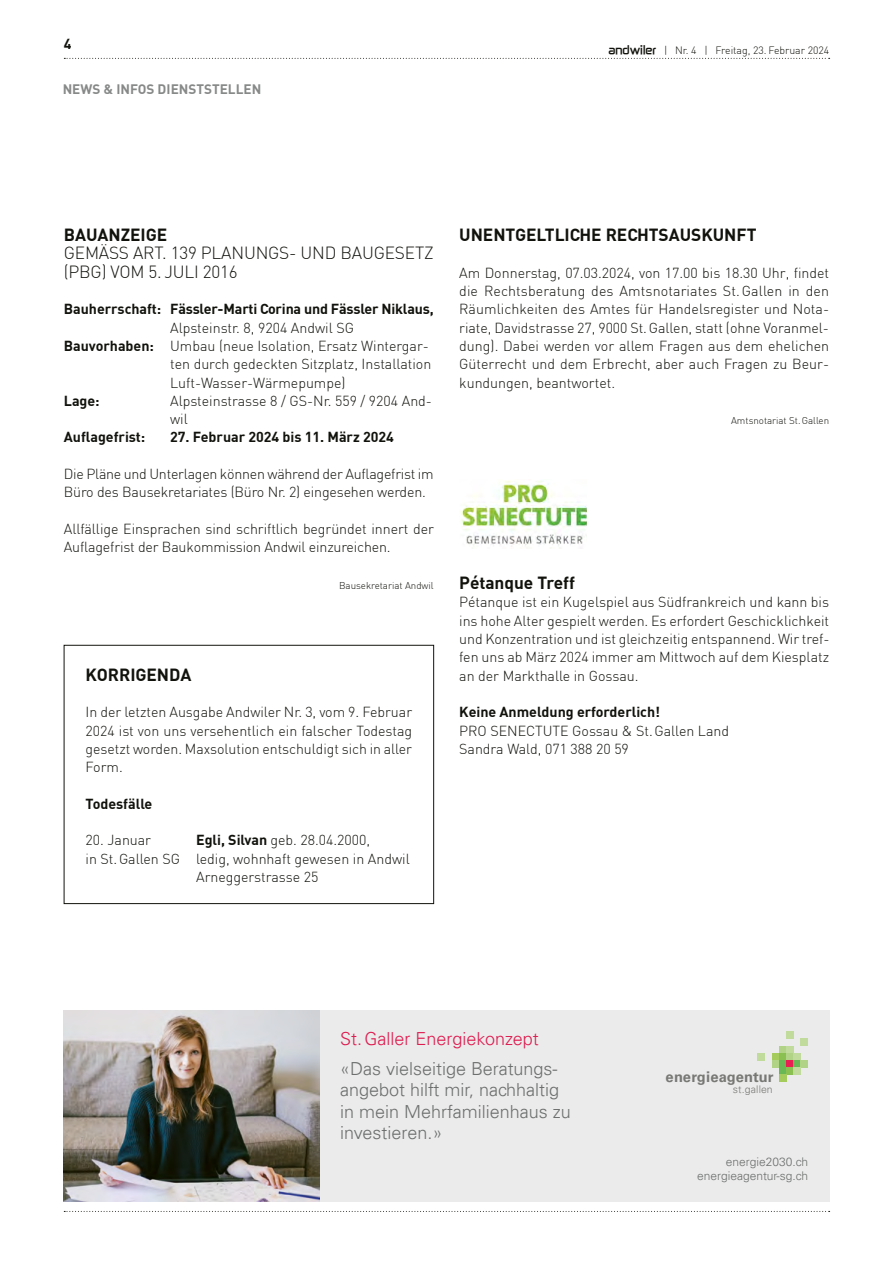
<style>
.page{position:relative;width:893px;height:1263px;background:#fff}
.page>*{position:absolute;margin:0;border:0;box-sizing:border-box;transform-origin:0 0}
.t1{font:300 18px/21.6px "Univers LT";color:#6c6f6d}
.t2{font:300 18px "Univers LT";color:#dd1c50}
.t3{font:700 17.25px "DIN";color:#12120d}
.t4{font:300 17.25px/18.3px "DIN";letter-spacing:-.01em;color:#12120d}
.t5{font:700 14.7px "Univers LT";color:#787975}
.t6{font:300 14.25px/18.3px "DIN";color:#12120d}
.t7{font:700 14.25px "DIN";color:#12120d}
.t8{font:700 13.5px "DIN";color:#878988}
.t9{font:300 12px/14.4px "Univers LT";color:#6c6f6d;text-align:right}
.t10{font:300 10.5px "DIN";color:#12120d}
.t11{font:300 10.5px "Univers LT";letter-spacing:.01em;color:#797976}
.t12{font:300 9.75px "DIN";color:#12120d}
.s1{font-family:"Zekton";font-weight:700}
.s2{font-weight:700}
.s3{color:#787975}
</style>
<div class="page">
<svg style="left:64px;top:58px;width:766px;height:1px"></svg>
<svg style="left:64px;top:1211px;width:766px;height:1px"></svg>
<img style="left:460px;top:480px;width:127px;height:67px">
<div style="left:64px;top:1010px;width:765px;height:192px;background:#ebebeb"></div>
<div style="left:801px;top:1039px;width:7px;height:7px;background:#c1db9c"></div>
<div style="left:758px;top:1053px;width:7px;height:7px;background:#c1db9c"></div>
<div style="left:786px;top:1031px;width:8px;height:8px;background:#c1db9c"></div>
<div style="left:779px;top:1046px;width:7px;height:7px;background:#b0d386"></div>
<div style="left:786px;top:1046px;width:8px;height:7px;background:#c1db9c"></div>
<div style="left:772px;top:1053px;width:7px;height:7px;background:#a5cb5d"></div>
<div style="left:779px;top:1053px;width:7px;height:7px;background:#8ac051"></div>
<div style="left:786px;top:1053px;width:8px;height:7px;background:#b0d386"></div>
<div style="left:794px;top:1053px;width:7px;height:7px;background:#c1db9c"></div>
<div style="left:772px;top:1060px;width:7px;height:8px;background:#b0d386"></div>
<div style="left:779px;top:1060px;width:7px;height:8px;background:#6ab755"></div>
<div style="left:786px;top:1060px;width:8px;height:8px;background:#e71f53"></div>
<div style="left:794px;top:1060px;width:7px;height:8px;background:#6ab755"></div>
<div style="left:801px;top:1060px;width:7px;height:8px;background:#b0d386"></div>
<div style="left:779px;top:1068px;width:7px;height:7px;background:#6ab755"></div>
<div style="left:786px;top:1068px;width:8px;height:7px;background:#8ac051"></div>
<div style="left:794px;top:1068px;width:7px;height:7px;background:#c1db9c"></div>
<div style="left:779px;top:1075px;width:7px;height:7px;background:#a5cb5d"></div>
<img style="left:64px;top:1010px;width:255px;height:192px">
<div style="left:64px;top:645px;width:370px;height:259px;border:1px solid #12120d"></div>
<p class="t7" style="left:64px;top:35px;width:9px">4</p>
<p class="t8" style="left:63px;top:81px;width:200px">NEWS &amp; INFOS DIENSTSTELLEN</p>
<p class="t10" style="left:608px;top:44px;width:222px"><span class="s1">andwiler</span> | Nr. 4 | Freitag, 23. Februar 2024</p>
<p class="t3" style="left:64px;top:223px;width:105px">BAUANZEIGE</p>
<p class="t4" style="left:64px;top:244px;width:371px">GEMÄSS ART. 139 PLANUNGS- UND BAUGESETZ (PBG) VOM 5. JULI 2016</p>
<p class="t7" style="left:64px;top:300px;width:371px">Bauherrschaft: Fässler-Marti Corina und Fässler Niklaus,</p>
<p class="t6" style="left:170px;top:318px;width:185px">Alpsteinstr. 8, 9204 Andwil SG</p>
<p class="t6" style="left:64px;top:336px;width:367px"><span class="s2">Bauvorhaben:</span> Umbau (neue Isolation, Ersatz Wintergar-</p>
<p class="t6" style="left:170px;top:355px;width:263px">ten durch gedeckten Sitzplatz, Installation</p>
<p class="t6" style="left:170px;top:373px;width:177px">Luft-Wasser-Wärmepumpe)</p>
<p class="t7" style="left:64px;top:391px;width:37px">Lage:</p>
<p class="t6" style="left:170px;top:391px;width:263px">Alpsteinstrasse 8 / GS-Nr. 559 / 9204 And&shy;wil</p>
<p class="t7" style="left:64px;top:428px;width:83px">Auflagefrist:</p>
<p class="t7" style="left:170px;top:428px;width:225px">27. Februar 2024 bis 11. März 2024</p>
<p class="t6" style="left:64px;top:465px;width:371px">Die Pläne und Unterlagen können während der Auflagefrist im<br>Büro des Bausekretariates (Büro Nr. 2) eingesehen werden.</p>
<p class="t6" style="left:64px;top:520px;width:372px">Allfällige Einsprachen sind schriftlich begründet innert der<br>Auflagefrist der Baukommission Andwil einzureichen.</p>
<p class="t12" style="left:339px;top:579px;width:96px">Bausekretariat Andwil</p>
<p class="t3" style="left:86px;top:663px;width:107px">KORRIGENDA</p>
<p class="t6" style="left:86px;top:703px;width:328px;text-align:justify">In der letzten Ausgabe Andwiler Nr. 3, vom 9. Februar 2024 ist von uns versehentlich ein falscher Todestag gesetzt worden. Maxsolution entschuldigt sich in aller Form.</p>
<p class="t7" style="left:86px;top:794px;width:68px">Todesfälle</p>
<p class="t6" style="left:86px;top:831px;width:67px">20. Januar</p>
<p class="t6" style="left:196px;top:831px;width:175px"><span class="s2">Egli, Silvan</span> geb. 28.04.2000,</p>
<p class="t6" style="left:86px;top:849px;width:326px">in St.Gallen SG ledig, wohnhaft gewesen in Andwil</p>
<p class="t6" style="left:196px;top:868px;width:124px">Arneggerstrasse 25</p>
<p class="t3" style="left:459px;top:223px;width:299px">UNENTGELTLICHE RECHTSAUSKUNFT</p>
<p class="t6" style="left:459px;top:263px;width:371px;text-align:justify">Am Donnerstag, 07.03.2024, von 17.00 bis 18.30 Uhr, findet die Rechtsberatung des Amtsnotariates St.Gallen in den Räumlichkeiten des Amtes für Handelsregister und Nota&shy;riate, Davidstrasse 27, 9000 St.Gallen, statt (ohne Voranmel&shy;dung). Dabei werden vor allem Fragen aus dem ehelichen Güterrecht und dem Erbrecht, aber auch Fragen zu Beur&shy;kundungen, beantwortet.</p>
<p class="t12" style="left:731px;top:415px;width:99px">Amtsnotariat St.Gallen</p>
<p class="t3" style="left:459px;top:571px;width:117px">Pétanque Treff</p>
<p class="t6" style="left:459px;top:593px;width:372px;text-align:justify">Pétanque ist ein Kugelspiel aus Südfrankreich und kann bis ins hohe Alter gespielt werden. Es erfordert Geschicklichkeit und Konzentration und ist gleichzeitig entspannend. Wir tref&shy;fen uns ab März 2024 immer am Mittwoch auf dem Kiesplatz an der Markthalle in Gossau.</p>
<p class="t7" style="left:459px;top:703px;width:202px">Keine Anmeldung erforderlich!</p>
<p class="t6" style="left:459px;top:721px;width:271px">PRO SENECTUTE Gossau &amp; St.Gallen Land<br>Sandra Wald, 071 388 20 59</p>
<p class="t2" style="left:340px;top:1027px;width:200px">St.Galler Energiekonzept</p>
<p class="t1" style="left:340px;top:1057px;width:232px">«Das vielseitige Beratungs&shy;angebot hilft mir, nachhaltig in mein Mehrfamilienhaus zu investieren.»</p>
<p class="t5" style="left:666px;top:1068px;width:109px">energieagentur</p>
<p class="t11" style="left:733px;top:1083px;width:41px">st.gall<span class="s3">en</span></p>
<p class="t9" style="left:697px;top:1154px;width:112px">energie2030.ch energieagentur-sg.ch</p>
</div>
